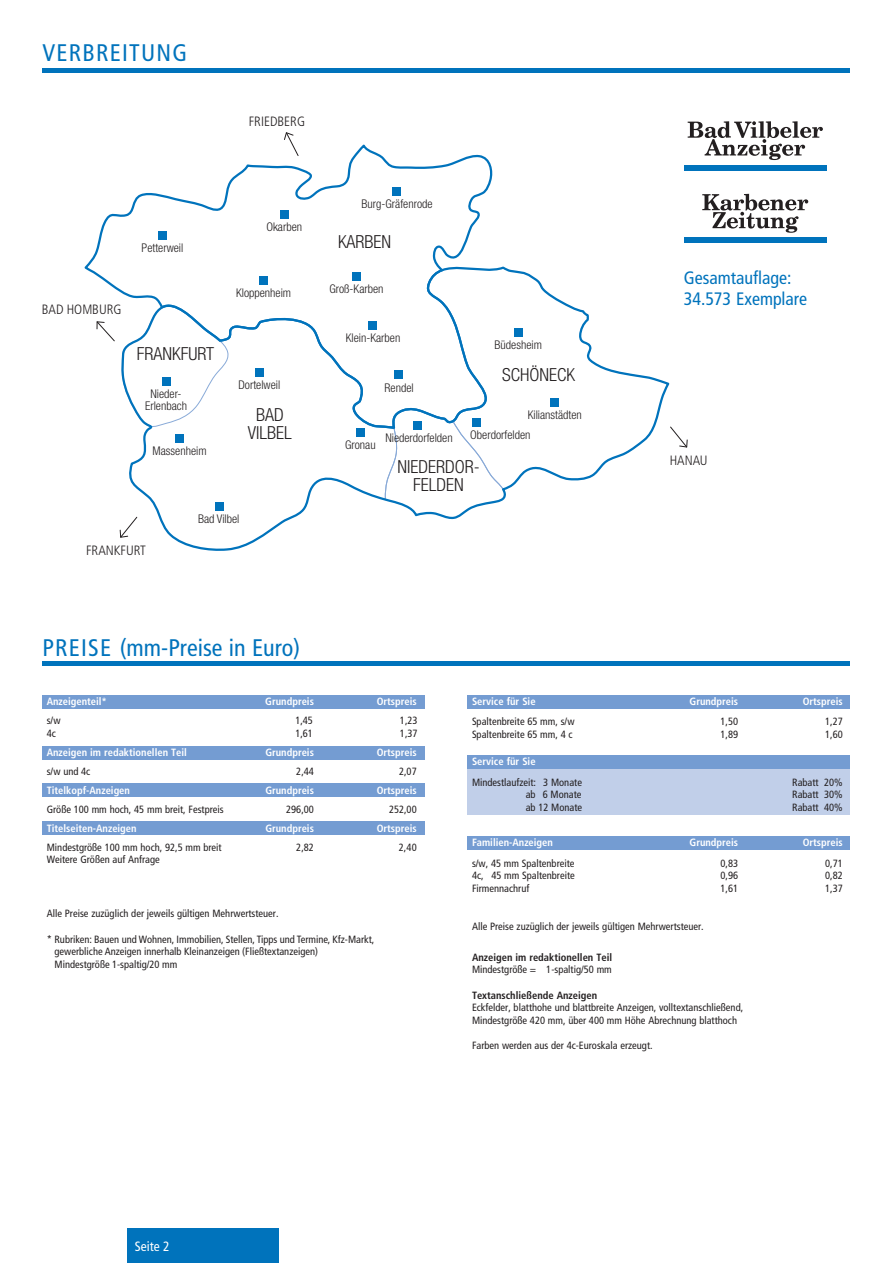
<style>
.page{position:relative;width:893px;height:1263px;background:#fff}
.page>*{position:absolute;margin:0;border:0;box-sizing:border-box;transform-origin:0 0}
.t1{font:condensed 24px "Frutiger";color:#0073bc}
.t2{font:condensed 24px "Frutiger";letter-spacing:.05em;color:#0073bc}
.t3{font:300 condensed 18px/18px "Helvetica Neue";color:#231f20;text-align:center}
.t4{font:condensed 18px/21.6px "Frutiger";color:#0073bc}
.t5{font:300 condensed 13.5px "Frutiger";color:#231f20}
.t6{font:condensed 13.5px "Frutiger";color:#fff}
.t7{font:300 condensed 12px/12px "Helvetica Neue";color:#231f20;text-align:center}
.t8{font:condensed 10.5px/12.6px "Frutiger";color:#231f20}
.t9{font:700 condensed 10.5px "Frutiger";color:#fff}
.t10{font:700 condensed 10.5px "Frutiger";color:#231f20}
</style>
<div class="page">
<hr style="left:43px;top:68px;width:807px;height:4px;background:#0073bc">
<div style="left:43px;top:695px;width:382px;height:14px;background:#749cd2"></div>
<div style="left:43px;top:746px;width:382px;height:13px;background:#749cd2"></div>
<div style="left:43px;top:783px;width:382px;height:14px;background:#749cd2"></div>
<div style="left:467px;top:695px;width:382px;height:14px;background:#749cd2"></div>
<div style="left:467px;top:836px;width:382px;height:14px;background:#749cd2"></div>
<hr style="left:43px;top:661px;width:807px;height:4px;background:#0073bc">
<div style="left:43px;top:821px;width:382px;height:14px;background:#749cd2"></div>
<div style="left:467px;top:755px;width:383px;height:60px;background:#c1cfe9"></div>
<div style="left:467px;top:755px;width:383px;height:14px;background:#749cd2"></div>
<div style="left:684px;top:237px;width:142px;height:6px;background:#0073bc"></div>
<svg style="left:702px;top:194px;width:106px;height:39px"></svg>
<div style="left:684px;top:165px;width:142px;height:5px;background:#0073bc"></div>
<svg style="left:688px;top:121px;width:135px;height:39px"></svg>
<div style="left:128px;top:1229px;width:151px;height:34px;background:#0073bc"></div>
<svg style="left:84px;top:144px;width:409px;height:148px"></svg>
<svg style="left:120px;top:256px;width:550px;height:295px"></svg>
<div style="left:514px;top:328px;width:8px;height:8px;background:#0073bc"></div>
<div style="left:551px;top:399px;width:8px;height:8px;background:#0073bc"></div>
<div style="left:356px;top:428px;width:9px;height:8px;background:#0073bc"></div>
<div style="left:216px;top:502px;width:8px;height:9px;background:#0073bc"></div>
<div style="left:255px;top:368px;width:8px;height:9px;background:#0073bc"></div>
<div style="left:158px;top:231px;width:9px;height:9px;background:#0073bc"></div>
<div style="left:259px;top:276px;width:8px;height:9px;background:#0073bc"></div>
<div style="left:369px;top:322px;width:8px;height:8px;background:#0073bc"></div>
<div style="left:352px;top:272px;width:9px;height:8px;background:#0073bc"></div>
<div style="left:392px;top:188px;width:8px;height:8px;background:#0073bc"></div>
<div style="left:281px;top:210px;width:8px;height:9px;background:#0073bc"></div>
<div style="left:395px;top:371px;width:8px;height:8px;background:#0073bc"></div>
<div style="left:175px;top:434px;width:9px;height:9px;background:#0073bc"></div>
<svg style="left:384px;top:405px;width:122px;height:114px"></svg>
<svg style="left:121px;top:300px;width:109px;height:129px"></svg>
<svg style="left:501px;top:362px;width:77px;height:24px"></svg>
<svg style="left:337px;top:225px;width:55px;height:28px"></svg>
<svg style="left:246px;top:398px;width:47px;height:52px"></svg>
<svg style="left:119px;top:516px;width:19px;height:22px"></svg>
<svg style="left:669px;top:426px;width:19px;height:22px"></svg>
<svg style="left:96px;top:321px;width:19px;height:21px"></svg>
<svg style="left:284px;top:132px;width:15px;height:25px"></svg>
<h1 class="t2" style="left:43px;top:38px;width:146px">VERBREITUNG</h1>
<p class="t5" style="left:249px;top:114px;width:58px">FRIEDBERG</p>
<p class="t7" style="left:142px;top:241px;width:43px">Petterweil</p>
<p class="t5" style="left:42px;top:302px;width:81px">BAD HOMBURG</p>
<h2 class="t3" style="left:137px;top:344px;width:79px">FRANKFURT</h2>
<p class="t7" style="left:145px;top:387px;width:43px">Nieder-<br>Erlenbach</p>
<p class="t7" style="left:153px;top:445px;width:56px">Massenheim</p>
<p class="t7" style="left:266px;top:221px;width:37px">Okarben</p>
<p class="t7" style="left:236px;top:287px;width:57px">Kloppenheim</p>
<p class="t7" style="left:238px;top:378px;width:43px">Dortelweil</p>
<h2 class="t3" style="left:248px;top:405px;width:45px">BAD<br>VILBEL</h2>
<p class="t7" style="left:198px;top:513px;width:43px">Bad Vilbel</p>
<p class="t5" style="left:86px;top:543px;width:61px">FRANKFURT</p>
<p class="t7" style="left:361px;top:198px;width:73px">Burg-Gräfenrode</p>
<h2 class="t3" style="left:338px;top:232px;width:55px">KARBEN</h2>
<p class="t7" style="left:329px;top:282px;width:56px">Groß-Karben</p>
<p class="t7" style="left:346px;top:332px;width:56px">Klein-Karben</p>
<p class="t7" style="left:385px;top:381px;width:31px">Rendel</p>
<p class="t7" style="left:495px;top:338px;width:49px">Büdesheim</p>
<h2 class="t3" style="left:502px;top:365px;width:74px">SCHÖNECK</h2>
<p class="t7" style="left:528px;top:409px;width:56px">Kilianstädten</p>
<p class="t7" style="left:345px;top:438px;width:32px">Gronau</p>
<p class="t7" style="left:385px;top:431px;width:69px">Niederdorfelden</p>
<p class="t7" style="left:470px;top:429px;width:62px">Oberdorfelden</p>
<h2 class="t3" style="left:397px;top:457px;width:84px">NIEDERDOR-<br>FELDEN</h2>
<h2 class="t4" style="left:684px;top:267px;width:125px">Gesamtauflage:<br>34.573 Exemplare</h2>
<p class="t5" style="left:670px;top:452px;width:39px">HANAU</p>
<h1 class="t1" style="left:43px;top:633px;width:259px">PREISE (mm-Preise in Euro)</h1>
<p class="t9" style="left:47px;top:695px;width:62px">Anzeigenteil*</p>
<p class="t9" style="left:265px;top:695px;width:50px">Grundpreis</p>
<p class="t9" style="left:377px;top:695px;width:42px">Ortspreis</p>
<p class="t8" style="left:47px;top:714px;width:15px">s/w</p>
<p class="t8" style="left:295px;top:714px;width:19px">1,45</p>
<p class="t8" style="left:400px;top:714px;width:19px">1,23</p>
<p class="t8" style="left:47px;top:727px;width:11px">4c</p>
<p class="t8" style="left:295px;top:727px;width:19px">1,61</p>
<p class="t8" style="left:400px;top:727px;width:19px">1,37</p>
<p class="t9" style="left:47px;top:746px;width:142px">Anzeigen im redaktionellen Teil</p>
<p class="t9" style="left:265px;top:746px;width:50px">Grundpreis</p>
<p class="t9" style="left:377px;top:746px;width:42px">Ortspreis</p>
<p class="t8" style="left:47px;top:765px;width:45px">s/w und 4c</p>
<p class="t8" style="left:296px;top:765px;width:19px">2,44</p>
<p class="t8" style="left:399px;top:765px;width:19px">2,07</p>
<p class="t9" style="left:47px;top:784px;width:85px">Titelkopf-Anzeigen</p>
<p class="t9" style="left:265px;top:784px;width:50px">Grundpreis</p>
<p class="t9" style="left:377px;top:784px;width:42px">Ortspreis</p>
<p class="t8" style="left:47px;top:803px;width:178px">Größe 100 mm hoch, 45 mm breit, Festpreis</p>
<p class="t8" style="left:286px;top:803px;width:29px">296,00</p>
<p class="t8" style="left:389px;top:803px;width:29px">252,00</p>
<p class="t9" style="left:47px;top:822px;width:91px">Titelseiten-Anzeigen</p>
<p class="t9" style="left:265px;top:822px;width:50px">Grundpreis</p>
<p class="t9" style="left:377px;top:822px;width:42px">Ortspreis</p>
<p class="t8" style="left:47px;top:841px;width:176px">Mindestgröße 100 mm hoch, 92,5 mm breit</p>
<p class="t8" style="left:296px;top:841px;width:19px">2,82</p>
<p class="t8" style="left:399px;top:841px;width:19px">2,40</p>
<p class="t8" style="left:47px;top:853px;width:115px">Weitere Größen auf Anfrage</p>
<p class="t8" style="left:47px;top:907px;width:233px">Alle Preise zuzüglich der jeweils gültigen Mehrwertsteuer.</p>
<p class="t8" style="left:55px;top:933px;width:321px;text-indent:-8px">* Rubriken: Bauen und Wohnen, Immobilien, Stellen, Tipps und Termine, Kfz-Markt, gewerbliche Anzeigen innerhalb Kleinanzeigen (Fließtextanzeigen)<br>Mindestgröße 1-spaltig/20 mm</p>
<p class="t9" style="left:472px;top:695px;width:65px">Service für Sie</p>
<p class="t9" style="left:690px;top:695px;width:50px">Grundpreis</p>
<p class="t9" style="left:803px;top:695px;width:42px">Ortspreis</p>
<p class="t8" style="left:472px;top:715px;width:104px">Spaltenbreite 65 mm, s/w</p>
<p class="t8" style="left:721px;top:715px;width:19px">1,50</p>
<p class="t8" style="left:825px;top:715px;width:19px">1,27</p>
<p class="t8" style="left:472px;top:728px;width:102px">Spaltenbreite 65 mm, 4 c</p>
<p class="t8" style="left:721px;top:728px;width:19px">1,89</p>
<p class="t8" style="left:825px;top:728px;width:19px">1,60</p>
<p class="t9" style="left:472px;top:755px;width:65px">Service für Sie</p>
<p class="t8" style="left:472px;top:776px;width:111px">Mindestlaufzeit: 3 Monate</p>
<p class="t8" style="left:792px;top:776px;width:52px">Rabatt 20%</p>
<p class="t8" style="left:526px;top:788px;width:57px">ab 6 Monate</p>
<p class="t8" style="left:792px;top:788px;width:52px">Rabatt 30%</p>
<p class="t8" style="left:526px;top:801px;width:58px">ab 12 Monate</p>
<p class="t8" style="left:792px;top:801px;width:52px">Rabatt 40%</p>
<p class="t9" style="left:472px;top:836px;width:82px">Familien-Anzeigen</p>
<p class="t9" style="left:690px;top:836px;width:50px">Grundpreis</p>
<p class="t9" style="left:803px;top:836px;width:42px">Ortspreis</p>
<p class="t8" style="left:472px;top:857px;width:104px">s/w, 45 mm Spaltenbreite</p>
<p class="t8" style="left:721px;top:857px;width:19px">0,83</p>
<p class="t8" style="left:825px;top:857px;width:19px">0,71</p>
<p class="t8" style="left:472px;top:869px;width:104px">4c, 45 mm Spaltenbreite</p>
<p class="t8" style="left:721px;top:869px;width:19px">0,96</p>
<p class="t8" style="left:825px;top:869px;width:19px">0,82</p>
<p class="t8" style="left:472px;top:882px;width:59px">Firmennachruf</p>
<p class="t8" style="left:721px;top:882px;width:19px">1,61</p>
<p class="t8" style="left:825px;top:882px;width:19px">1,37</p>
<p class="t8" style="left:472px;top:920px;width:233px">Alle Preise zuzüglich der jeweils gültigen Mehrwertsteuer.</p>
<p class="t10" style="left:472px;top:951px;width:142px">Anzeigen im redaktionellen Teil</p>
<p class="t8" style="left:472px;top:963px;width:141px">Mindestgröße = 1-spaltig/50 mm</p>
<p class="t10" style="left:472px;top:989px;width:127px">Textanschließende Anzeigen</p>
<p class="t8" style="left:472px;top:1001px;width:273px">Eckfelder, blatthohe und blattbreite Anzeigen, volltextanschließend,<br>Mindestgröße 420 mm, über 400 mm Höhe Abrechnung blatthoch</p>
<p class="t8" style="left:472px;top:1039px;width:182px">Farben werden aus der 4c-Euroskala erzeugt.</p>
<p class="t6" style="left:135px;top:1238px;width:37px">Seite 2</p>
</div>
